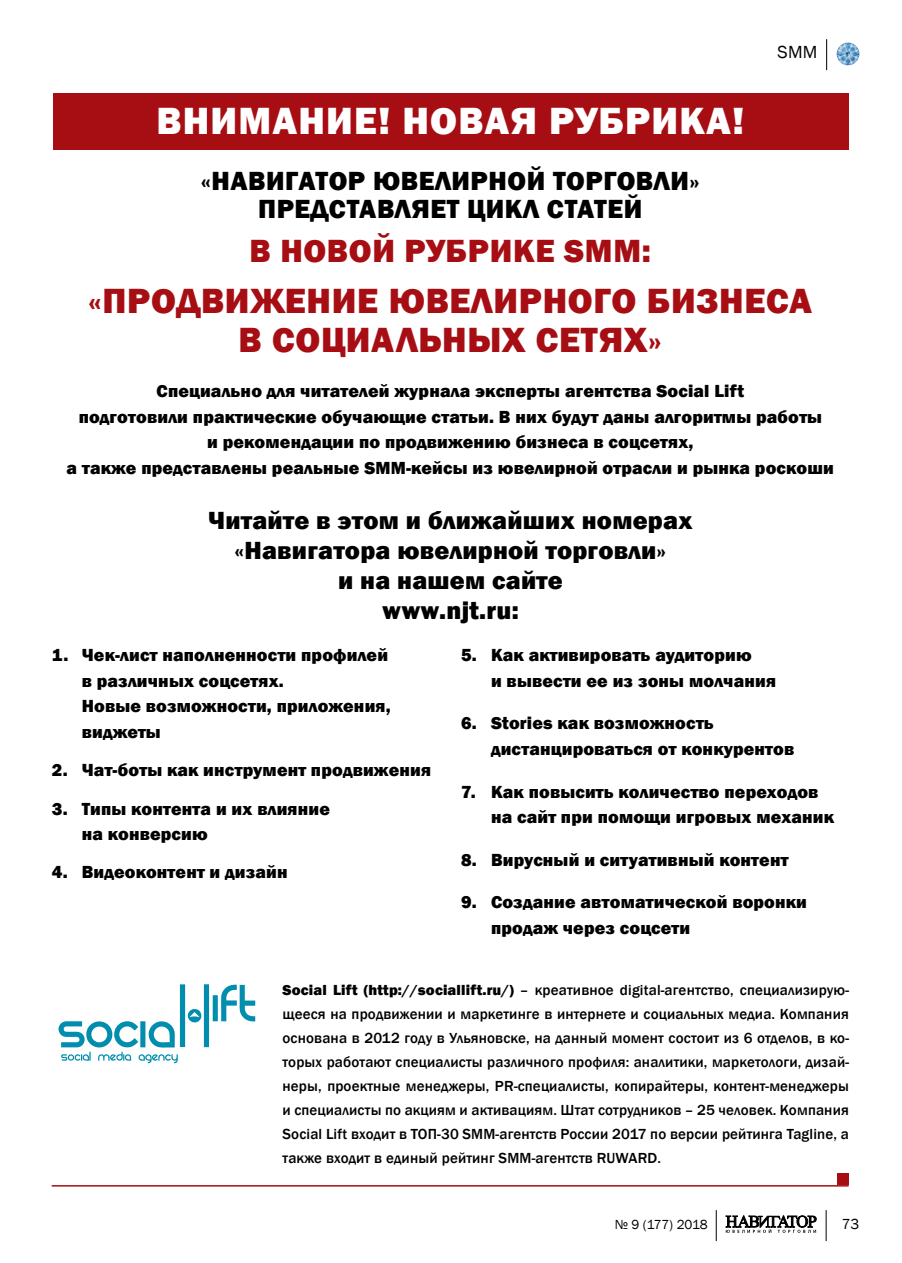
<style>
.page{position:relative;width:902px;height:1263px;background:#fff}
.page>*{position:absolute;margin:0;border:0;box-sizing:border-box;transform-origin:0 0}
.t1{font:800 39px "Franklin Gothic";letter-spacing:.03em;color:#fff}
.t2{font:800 36px "Franklin Gothic";letter-spacing:.02em;color:#a70e13}
.t3{font:800 33px "Franklin Gothic";color:#a70e13}
.t4{font:800 27px/28.5px "Franklin Gothic";letter-spacing:.02em;color:#000}
.t5{font:800 25.5px/30px "Franklin Gothic";letter-spacing:.01em;color:#000;text-align:center}
.t6{font:800 18px/25.5px "Franklin Gothic";letter-spacing:.01em;color:#000}
.t7{font:18px "Franklin Gothic";color:#000}
.t8{font:500 15px/24px "Franklin Gothic";letter-spacing:.01em;color:#000;text-align:justify}
.t9{font:15px "Franklin Gothic";color:#000}
.t10{font:13.5px "Franklin Gothic";letter-spacing:-.025em;color:#000}
.s1{font-weight:800}
</style>
<div class="page">
<img style="left:836px;top:43px;width:23px;height:22px;border-radius:11px">
<svg style="left:725px;top:1215px;width:91px;height:18px"></svg>
<hr style="left:825px;top:1210px;width:1px;height:31px;background:#000">
<hr style="left:715px;top:1210px;width:1px;height:31px;background:#000">
<hr style="left:826px;top:39px;width:1px;height:31px;background:#000">
<div style="left:837px;top:1173px;width:11px;height:12px;background:#a70e13"></div>
<hr style="left:52px;top:1185px;width:796px;height:1px;background:#a70e13">
<div style="left:53px;top:94px;width:795px;height:56px;background:#a70e13"></div>
<svg style="left:59px;top:984px;width:196px;height:79px"></svg>
<h1 class="t1" style="left:156px;top:96px;width:589px">ВНИМАНИЕ! НОВАЯ РУБРИКА!</h1>
<h3 class="t4" style="left:258px;top:166px;width:443px;text-indent:-57px">«НАВИГАТОР ЮВЕЛИРНОЙ ТОРГОВЛИ» пред</h3>
<h3 class="t4" style="left:329px;top:195px;width:35px">ставляет</h3>
<h3 class="t4" style="left:467px;top:195px;width:37px">цикл</h3>
<h3 class="t4" style="left:547px;top:195px;width:34px">статей</h3>
<h3 class="t3" style="left:249px;top:229px;width:54px">в новой</h3>
<h3 class="t3" style="left:404px;top:229px;width:23px">рубрике</h3>
<h3 class="t3" style="left:564px;top:229px;width:88px">SMM:</h3>
<p class="t7" style="left:777px;top:41px;width:42px">SMM</p>
<h2 class="t2" style="left:88px;top:278px;width:64px">«Продви</h2>
<h2 class="t2" style="left:250px;top:278px;width:59px">жение</h2>
<h2 class="t2" style="left:388px;top:278px;width:26px">ювелирного</h2>
<h2 class="t2" style="left:646px;top:278px;width:165px">бизнеса</h2>
<h2 class="t2" style="left:238px;top:317px;width:132px">в социал</h2>
<h2 class="t2" style="left:418px;top:317px;width:245px">ьных сетях»</h2>
<p class="t6" style="left:67px;top:379px;width:768px;text-align:center">Специально для читателей журнала эксперты агентства Social Lift<br>подготовили практические обучающие статьи. В них будут даны алгоритмы работы<br>и рекомендации по продвижению бизнеса в соцсетях,<br>а также представлены реальные SMM-кейсы из ювелирной отрасли и рынка роскоши</p>
<h3 class="t5" style="left:208px;top:506px;width:486px">Читайте в этом и ближайших номерах «Навигатора ювелирной торговли»<br>и на нашем сайте<br>www.njt.ru:</h3>
<p class="t6" style="left:491px;top:643px;width:286px;text-indent:-30px">5. Как активировать аудиторию<br>и вывести ее из зоны молчания</p>
<p class="t6" style="left:491px;top:711px;width:305px;text-indent:-30px">6. Stories как возможность дистанцироваться от конкурентов</p>
<p class="t6" style="left:491px;top:779px;width:344px;text-indent:-30px">7. Как повысить количество переходов на сайт при помощи игровых механик</p>
<p class="t6" style="left:461px;top:847px;width:328px">8. Вирусный и ситуативный контент</p>
<p class="t6" style="left:491px;top:889px;width:317px;text-indent:-30px">9. Создание автоматической воронки продаж через соцсети</p>
<p class="t6" style="left:82px;top:643px;width:310px;text-indent:-30px">1. Чек-лист наполненности профилей в различных соцсетях.<br>Новые возможности, приложения, виджеты</p>
<p class="t6" style="left:52px;top:757px;width:380px">2. Чат-боты как инструмент продвижения</p>
<p class="t6" style="left:82px;top:796px;width:250px;text-indent:-30px">3. Типы контента и их влияние на конверсию</p>
<p class="t6" style="left:52px;top:859px;width:237px">4. Видеоконтент и дизайн</p>
<p class="t8" style="left:282px;top:978px;width:568px"><span class="s1">Social Lift (http://sociallift.ru/)</span> – креативное digital-агентство, специализирую&shy;щееся на продвижении и маркетинге в интернете и социальных медиа. Компания основана в 2012 году в Ульяновске, на данный момент состоит из 6 отделов, в ко&shy;торых работают специалисты различного профиля: аналитики, маркетологи, дизай&shy;неры, проектные менеджеры, PR-специалисты, копирайтеры, контент-менеджеры и специалисты по акциям и активациям. Штат сотрудников – 25 человек. Компания Social Lift входит в ТОП-30 SMM-агентств России 2017 по версии рейтинга Tagline, а также входит в единый рейтинг SMM-агентств RUWARD.</p>
<p class="t10" style="left:614px;top:1216px;width:94px">№ 9 (177) 2018</p>
<p class="t9" style="left:841px;top:1215px;width:19px">73</p>
</div>
